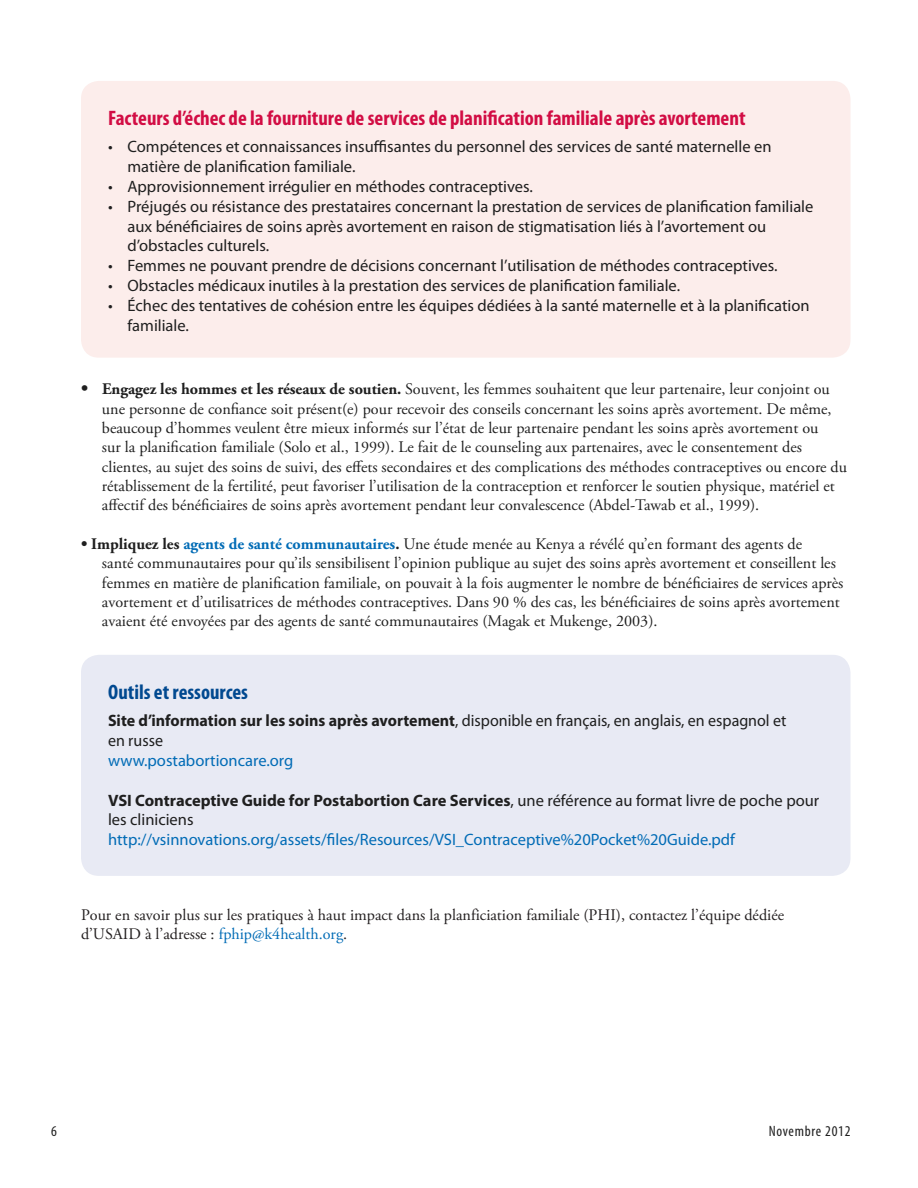
<style>
.page{position:relative;width:918px;height:1188px;background:#fff}
.page>*{position:absolute;margin:0;border:0;box-sizing:border-box;transform-origin:0 0}
.t1{font:700 condensed 21px "Myriad Pro";color:#d20d44}
.t2{font:700 condensed 21px "Myriad Pro";color:#014990}
.t3{font:16.5px/19.8px "Myriad Pro";color:#1f1f1f}
.t4{font:16.5px/19.8px "Myriad Pro";color:#026cb6}
.body_1{font:16.2px/19.4px "Adobe Garamond Pro";color:#1f1f1f}
.t5{font:16.2px/19.4px "Adobe Garamond Pro";color:#231f20}
.t6{font:condensed 15px "Myriad Pro";letter-spacing:.05em;color:#1f1f1f}
.s1{font-weight:700;font-size:18px}
.s2{font-weight:700}
.s3{font-weight:700;color:#026cb6}
.s4{color:#026cb6}
.s5{font-weight:700;color:#1f1f1f}
.s6{color:#1f1f1f}
</style>
<div class="page">
<div style="left:81px;top:81px;width:769px;height:277px;background:#fcedeb;border-radius:18px"></div>
<div style="left:81px;top:655px;width:769px;height:221px;background:#e8eaf4;border-radius:18px"></div>
<p class="t1" style="left:108px;top:107px;width:639px">Facteurs d’échec de la fourniture de services de planification familiale après avortement</p>
<p class="t3" style="left:128px;top:137px;width:646px;text-indent:-20px">• Compétences et connaissances insuffisantes du personnel des services de santé maternelle en matière de planification familiale.</p>
<p class="t3" style="left:108px;top:177px;width:426px">• Approvisionnement irrégulier en méthodes contraceptives.</p>
<p class="t3" style="left:128px;top:197px;width:687px;text-indent:-20px">• Préjugés ou résistance des prestataires concernant la prestation de services de planification familiale aux bénéficiaires de soins après avortement en raison de stigmatisation liés à l’avortement ou d’obstacles culturels.</p>
<p class="t3" style="left:108px;top:256px;width:671px">• Femmes ne pouvant prendre de décisions concernant l’utilisation de méthodes contraceptives.</p>
<p class="t3" style="left:108px;top:276px;width:574px">• Obstacles médicaux inutiles à la prestation des services de planification familiale.</p>
<p class="t3" style="left:128px;top:296px;width:684px;text-indent:-20px">• Échec des tentatives de cohésion entre les équipes dédiées à la santé maternelle et à la planification familiale.</p>
<p class="body_1" style="left:102px;top:380px;width:747px;text-indent:-21px"><span class="s1">•</span> <span class="s2">Engagez les hommes et les réseaux de soutien.</span> Souvent, les femmes souhaitent que leur partenaire, leur conjoint ou une personne de confiance soit présent(e) pour recevoir des conseils concernant les soins après avortement. De même, beaucoup d’hommes veulent être mieux informés sur l’état de leur partenaire pendant les soins après avortement ou<br>sur la planification familiale (Solo et al., 1999). Le fait de le counseling aux partenaires, avec le consentement des clientes, au sujet des soins de suivi, des effets secondaires et des complications des méthodes contraceptives ou encore du rétablissement de la fertilité, peut favoriser l’utilisation de la contraception et renforcer le soutien physique, matériel et affectif des bénéficiaires de soins après avortement pendant leur convalescence (Abdel-Tawab et al., 1999).</p>
<p class="body_1" style="left:102px;top:535px;width:743px;text-indent:-21px"><span class="s2">• Impliquez les</span> <span class="s3">agents de santé communautaires</span><span class="s2">.</span> Une étude menée au Kenya a révélé qu’en formant des agents de<br>santé communautaires pour qu’ils sensibilisent l’opinion publique au sujet des soins après avortement et conseillent les femmes en matière de planification familiale, on pouvait à la fois augmenter le nombre de bénéficiaires de services après avortement et d’utilisatrices de méthodes contraceptives. Dans 90 % des cas, les bénéficiaires de soins après avortement avaient été envoyées par des agents de santé communautaires (Magak et Mukenge, 2003).</p>
<p class="t2" style="left:108px;top:681px;width:142px">Outils et ressources</p>
<p class="t3" style="left:108px;top:711px;width:680px"><span class="s2">Site d’information sur les soins après avortement</span>, disponible en français, en anglais, en espagnol et en russe<br><span class="s4">www.postabortioncare.org</span></p>
<p class="t4" style="left:108px;top:790px;width:713px"><span class="s5">VSI Contraceptive Guide for Postabortion Care Services</span><span class="s6">, une référence au format livre de poche pour les cliniciens </span>http://vsinnovations.org/assets/files/Resources/VSI_Contraceptive%20Pocket%20Guide.pdf</p>
<p class="t5" style="left:81px;top:905px;width:705px">Pour en savoir plus sur les pratiques à haut impact dans la planficiation familiale (PHI), contactez l’équipe dédiée d’USAID à l’adresse : <span class="s4">fphip@k4health.org</span>.</p>
<p class="t6" style="left:51px;top:1123px;width:7px">6</p>
<p class="t6" style="left:769px;top:1123px;width:83px">Novembre 2012</p>
</div>
